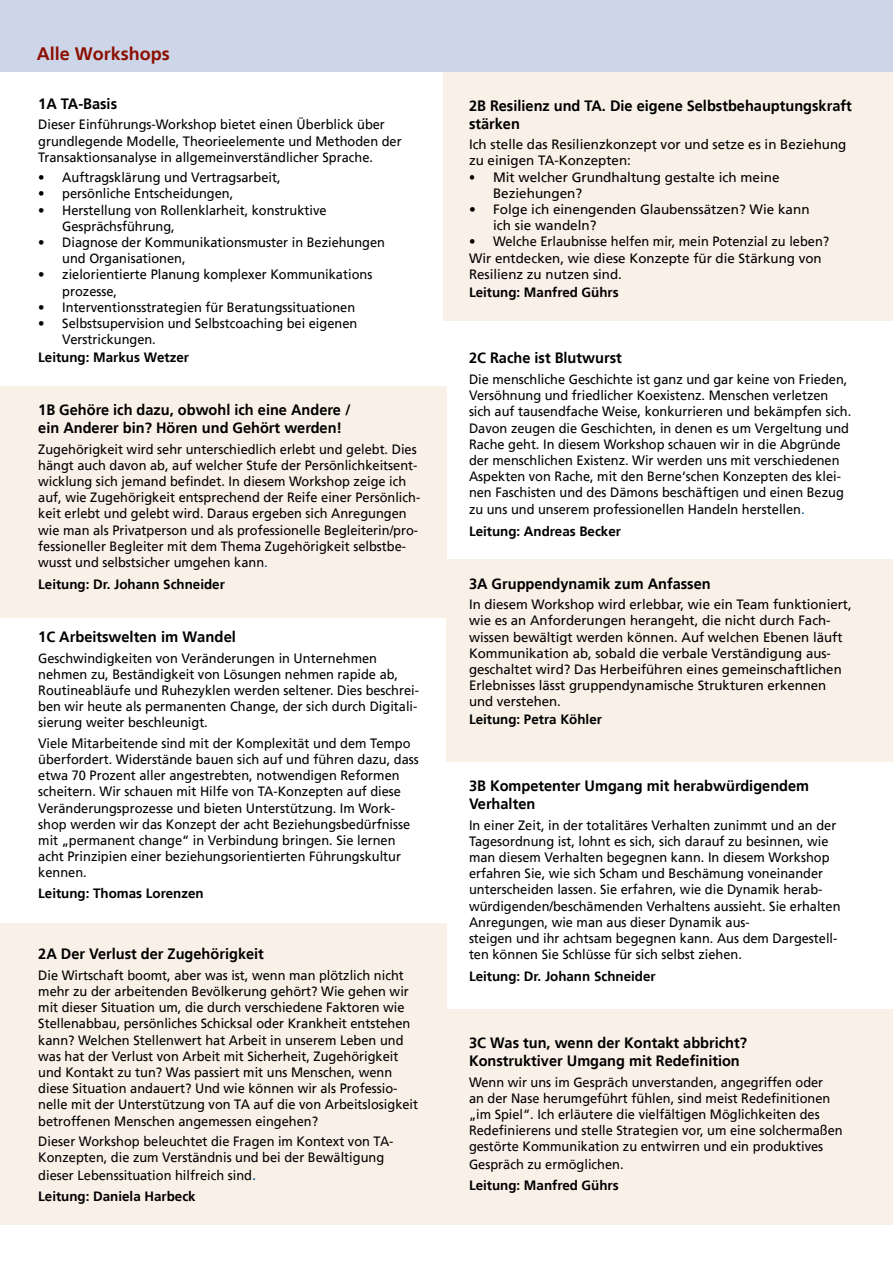
<style>
.page{position:relative;width:893px;height:1263px;background:#fff}
.page>*{position:absolute;margin:0;border:0;box-sizing:border-box;transform-origin:0 0}
.t1{font:700 18px "Frutiger LT";color:#8b1002}
.t2{font:700 15px/18px "Frutiger LT";color:#000}
.t3{font:13.5px/16.2px "Frutiger LT";color:#000;scale:.95 1}
.t4{font:13.5px/16.2px "Frutiger LT";color:#000}
.t5{font:700 13.5px "Frutiger LT";color:#000}
.t6{font:13.5px/16.2px "Frutiger LT";color:#000;scale:.89 1}
.s1{color:#005092}
.s2{font-size:15px;color:#005092}
.s3{font-weight:700}
</style>
<div class="page">
<div style="left:446px;top:559px;width:447px;height:203px;background:#f9f1e8"></div>
<div style="left:0;top:924px;width:446px;height:301px;background:#f9f1e8"></div>
<div style="left:446px;top:1009px;width:447px;height:216px;background:#f9f1e8"></div>
<div style="left:443px;top:71px;width:450px;height:249px;background:#f9f1e8"></div>
<div style="left:0;top:386px;width:446px;height:231px;background:#f9f1e8"></div>
<div style="left:0;top:0;width:893px;height:71px;background:#cdd5e9"></div>
<h1 class="t1" style="left:37px;top:43px;width:135px">Alle Workshops</h1>
<p class="t2" style="left:38px;top:95px;width:80px">1A TA-Basis</p>
<p class="t3" style="left:38px;top:117px;width:384px">Dieser Einführungs-Workshop bietet einen Überblick über grundlegende Modelle, Theorieelemente und Methoden der<br>Transaktionsanalyse in allgemeinverständlicher Sprache.</p>
<p class="t3" style="left:38px;top:170px;width:257px">• Auftragsklärung und Vertragsarbeit,</p>
<p class="t3" style="left:38px;top:186px;width:207px">• persönliche Entscheidungen,</p>
<p class="t3" style="left:62px;top:202px;width:280px;text-indent:-24px">• Herstellung von Rollenklarheit, konstruktive<br>Gesprächsführung,</p>
<p class="t3" style="left:62px;top:234px;width:341px;text-indent:-24px">• Diagnose der Kommunikationsmuster in Beziehungen und Organisationen,</p>
<p class="t3" style="left:62px;top:267px;width:328px;text-indent:-24px">• zielorientierte Planung komplexer Kommunikations prozesse,</p>
<p class="t3" style="left:38px;top:299px;width:335px">• Interventionsstrategien für Beratungssituationen</p>
<p class="t3" style="left:62px;top:315px;width:312px;text-indent:-24px">• Selbstsupervision und Selbstcoaching bei eigenen<br>Verstrickungen.</p>
<p class="t5" style="left:38px;top:350px;width:152px">Leitung: Markus Wetzer</p>
<p class="t2" style="left:38px;top:401px;width:314px">1B Gehöre ich dazu, obwohl ich eine Andere / ein Anderer bin? Hören und Gehört werden!</p>
<p class="t3" style="left:38px;top:441px;width:404px">Zugehörigkeit wird sehr unterschiedlich erlebt und gelebt. Dies hängt auch davon ab, auf welcher Stufe der Persönlichkeitsent&shy;wicklung sich jemand befindet. In diesem Workshop zeige ich auf, wie Zugehörigkeit entsprechend der Reife einer Persönlich&shy;keit erlebt und gelebt wird. Daraus ergeben sich Anregungen wie man als Privatperson und als professionelle Begleiterin/pro&shy;fessioneller Begleiter mit dem Thema Zugehörigkeit selbstbe&shy;wusst und selbstsicher umgehen kann<span class="s1">.</span></p>
<p class="t5" style="left:38px;top:577px;width:188px">Leitung: Dr. Johann Schneider</p>
<p class="t2" style="left:38px;top:628px;width:199px">1C Arbeitswelten im Wandel</p>
<p class="t3" style="left:38px;top:650px;width:402px">Geschwindigkeiten von Veränderungen in Unternehmen nehmen zu, Beständigkeit von Lösungen nehmen rapide ab, Routineabläufe und Ruhezyklen werden seltener. Dies beschrei&shy;ben wir heute als permanenten Change, der sich durch Digitali&shy;sierung weiter beschleunigt.</p>
<p class="t3" style="left:38px;top:735px;width:402px">Viele Mitarbeitende sind mit der Komplexität und dem Tempo überfordert. Widerstände bauen sich auf und führen dazu, dass etwa 70 Prozent aller angestrebten, notwendigen Reformen scheitern. Wir schauen mit Hilfe von TA-Konzepten auf diese Veränderungsprozesse und bieten Unterstützung. Im Work&shy;shop werden wir das Konzept der acht Beziehungsbedürfnisse mit „permanent change“ in Verbindung bringen. Sie lernen acht Prinzipien einer beziehungsorientierten Führungskultur kennen.</p>
<p class="t5" style="left:38px;top:885px;width:167px">Leitung: Thomas Lorenzen</p>
<p class="t2" style="left:38px;top:945px;width:227px">2A Der Verlust der Zugehörigkeit</p>
<p class="t3" style="left:38px;top:967px;width:401px">Die Wirtschaft boomt, aber was ist, wenn man plötzlich nicht mehr zu der arbeitenden Bevölkerung gehört? Wie gehen wir mit dieser Situation um, die durch verschiedene Faktoren wie Stellenabbau, persönliches Schicksal oder Krankheit entstehen kann? Welchen Stellenwert hat Arbeit in unserem Leben und was hat der Verlust von Arbeit mit Sicherheit, Zugehörigkeit und Kontakt zu tun? Was passiert mit uns Menschen, wenn diese Situation andauert? Und wie können wir als Professio&shy;nelle mit der Unterstützung von TA auf die von Arbeitslosigkeit betroffenen Menschen angemessen eingehen?</p>
<p class="t3" style="left:38px;top:1133px;width:375px">Dieser Workshop beleuchtet die Fragen im Kontext von TA-<br>Konzepten, die zum Verständnis und bei der Bewältigung</p>
<p class="t3" style="left:38px;top:1165px;width:231px;line-height:20.4px">dieser Lebenssituation hilfreich sind<span class="s2">.<br></span><span class="s3">Leitung: Daniela Harbeck</span></p>
<p class="t2" style="left:469px;top:97px;width:384px">2B Resilienz und TA. Die eigene Selbstbehauptungskraft stärken</p>
<p class="t4" style="left:469px;top:136px;width:379px">Ich stelle das Resilienzkonzept vor und setze es in Beziehung zu einigen TA-Konzepten:</p>
<p class="t6" style="left:493px;top:169px;width:323px;text-indent:-24px">• Mit welcher Grundhaltung gestalte ich meine<br>Beziehungen?</p>
<p class="t4" style="left:493px;top:201px;width:318px;text-indent:-24px">• Folge ich einengenden Glaubenssätzen? Wie kann ich sie wandeln?</p>
<p class="t3" style="left:469px;top:234px;width:381px">• Welche Erlaubnisse helfen mir, mein Potenzial zu leben?<br>Wir entdecken, wie diese Konzepte für die Stärkung von<br>Resilienz zu nutzen sind.</p>
<p class="t5" style="left:469px;top:284px;width:151px">Leitung: Manfred Gührs</p>
<p class="t2" style="left:469px;top:349px;width:154px">2C Rache ist Blutwurst</p>
<p class="t3" style="left:469px;top:371px;width:404px">Die menschliche Geschichte ist ganz und gar keine von Frieden, Versöhnung und friedlicher Koexistenz. Menschen verletzen sich auf tausendfache Weise, konkurrieren und bekämpfen sich.<br>Davon zeugen die Geschichten, in denen es um Vergeltung und Rache geht. In diesem Workshop schauen wir in die Abgründe der menschlichen Existenz. Wir werden uns mit verschiedenen Aspekten von Rache, mit den Berne‘schen Konzepten des klei&shy;nen Faschisten und des Dämons beschäftigen und einen Bezug zu uns und unserem professionellen Handeln herstellen<span class="s1">.</span></p>
<p class="t5" style="left:469px;top:523px;width:154px">Leitung: Andreas Becker</p>
<p class="t2" style="left:469px;top:574px;width:243px">3A Gruppendynamik zum Anfassen</p>
<p class="t4" style="left:469px;top:596px;width:384px">In diesem Workshop wird erlebbar, wie ein Team funktioniert, wie es an Anforderungen herangeht, die nicht durch Fach&shy;wissen bewältigt werden können. Auf welchen Ebenen läuft Kommunikation ab, sobald die verbale Verständigung aus&shy;geschaltet wird? Das Herbeiführen eines gemeinschaftlichen Erlebnisses lässt gruppendynamische Strukturen erkennen und verstehen.</p>
<p class="t5" style="left:469px;top:712px;width:134px">Leitung: Petra Köhler</p>
<p class="t2" style="left:469px;top:777px;width:342px">3B Kompetenter Umgang mit herabwürdigendem<br>Verhalten</p>
<p class="t3" style="left:469px;top:817px;width:393px">In einer Zeit, in der totalitäres Verhalten zunimmt und an der Tagesordnung ist, lohnt es sich, sich darauf zu besinnen, wie man diesem Verhalten begegnen kann. In diesem Workshop erfahren Sie, wie sich Scham und Beschämung voneinander unterscheiden lassen. Sie erfahren, wie die Dynamik herab&shy;würdigenden/beschämenden Verhaltens aussieht. Sie erhalten Anregungen, wie man aus dieser Dynamik aus-<br>steigen und ihr achtsam begegnen kann. Aus dem Dargestell&shy;ten können Sie Schlüsse für sich selbst ziehen.</p>
<p class="t5" style="left:469px;top:969px;width:188px">Leitung: Dr. Johann Schneider</p>
<p class="t2" style="left:469px;top:1034px;width:280px">3C Was tun, wenn der Kontakt abbricht?<br>Konstruktiver Umgang mit Redefinition</p>
<p class="t3" style="left:469px;top:1074px;width:395px">Wenn wir uns im Gespräch unverstanden, angegriffen oder<br>an der Nase herumgeführt fühlen, sind meist Redefinitionen „im Spiel“. Ich erläutere die vielfältigen Möglichkeiten des Redefinierens und stelle Strategien vor, um eine solchermaßen gestörte Kommunikation zu entwirren und ein produktives</p>
<p class="t3" style="left:469px;top:1157px;width:164px">Gespräch zu ermöglichen.</p>
<p class="t5" style="left:469px;top:1177px;width:151px">Leitung: Manfred Gührs</p>
</div>
